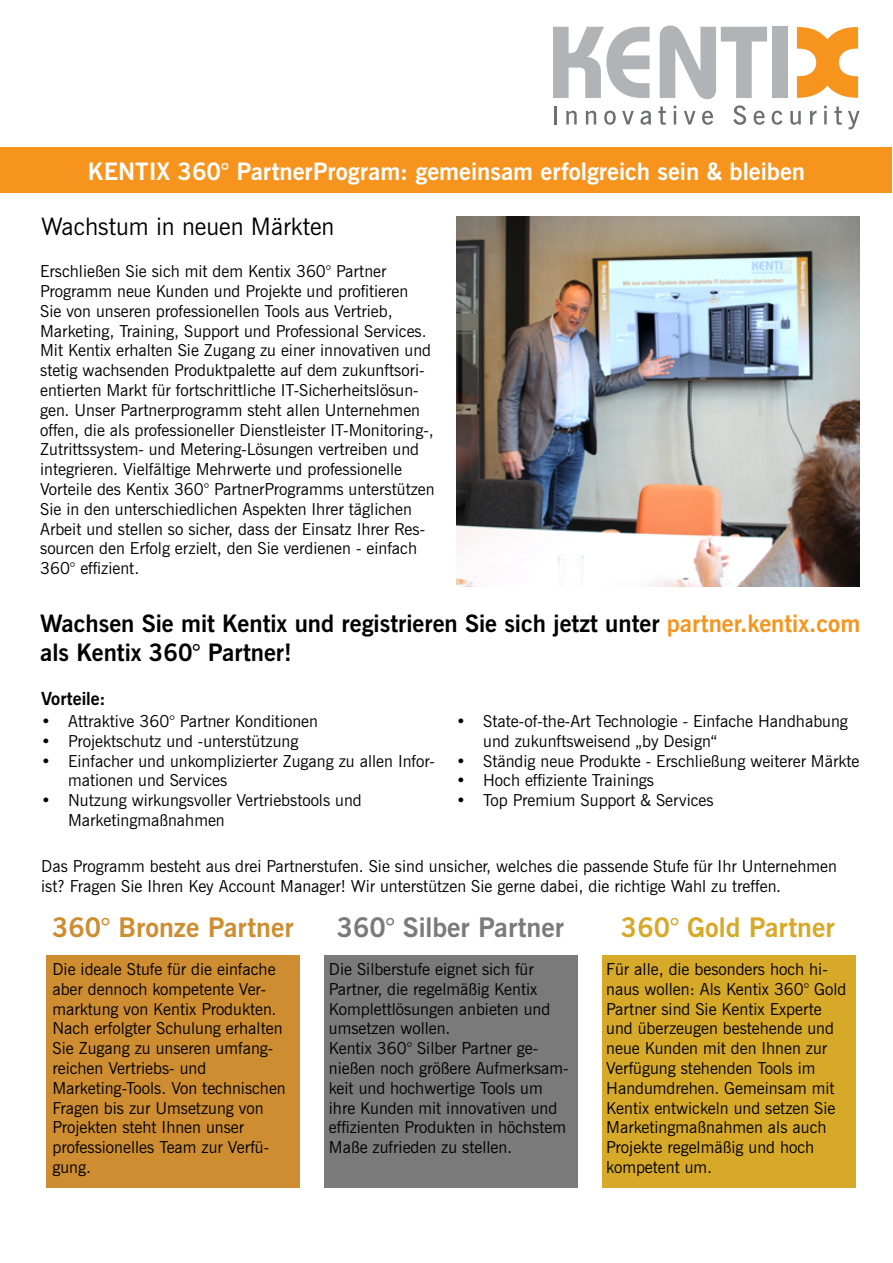
<style>
.page{position:relative;width:893px;height:1263px;background:#fff}
.page>*{position:absolute;margin:0;border:0;box-sizing:border-box;transform-origin:0 0}
.t1{font:700 27px "News Gothic BT";color:#ce8d30}
.t2{font:700 27px "News Gothic BT";color:#7a7a7a}
.t3{font:700 27px "News Gothic BT";color:#d7a929}
.t4{font:700 24px/28.8px "News Gothic BT";color:#000}
.t5{font:700 24px "News Gothic BT";color:#fff}
.t6{font:24px "News Gothic BT";color:#000}
.t7{font:700 18px "News Gothic BT";color:#000}
.t8{font:16.5px/19.8px "News Gothic BT";color:#000}
.s1{color:#f7941e}
</style>
<div class="page">
<div style="left:1px;top:147px;width:891px;height:45px;background:#f7941e"></div>
<img style="left:456px;top:216px;width:404px;height:370px">
<div style="left:46px;top:955px;width:254px;height:233px;background:#ce8d30"></div>
<div style="left:602px;top:955px;width:253px;height:233px;background:#d7a929"></div>
<div style="left:324px;top:955px;width:254px;height:233px;background:#7a7a7a"></div>
<svg style="left:553px;top:27px;width:96px;height:71px"></svg>
<svg style="left:660px;top:26px;width:107px;height:73px"></svg>
<div style="left:772px;top:27px;width:16px;height:71px;background:#b1b4b6"></div>
<svg style="left:797px;top:27px;width:61px;height:71px"></svg>
<svg style="left:554px;top:106px;width:2px;height:18px"></svg>
<svg style="left:566px;top:111px;width:11px;height:13px"></svg>
<svg style="left:586px;top:111px;width:10px;height:13px"></svg>
<svg style="left:604px;top:111px;width:12px;height:14px"></svg>
<svg style="left:622px;top:111px;width:12px;height:13px"></svg>
<svg style="left:640px;top:111px;width:11px;height:14px"></svg>
<svg style="left:658px;top:107px;width:8px;height:18px"></svg>
<svg style="left:674px;top:106px;width:2px;height:18px"></svg>
<svg style="left:684px;top:111px;width:11px;height:13px"></svg>
<svg style="left:702px;top:111px;width:11px;height:14px"></svg>
<svg style="left:733px;top:105px;width:13px;height:20px"></svg>
<svg style="left:754px;top:111px;width:11px;height:14px"></svg>
<svg style="left:772px;top:111px;width:10px;height:14px"></svg>
<svg style="left:790px;top:111px;width:11px;height:14px"></svg>
<svg style="left:810px;top:111px;width:7px;height:13px"></svg>
<svg style="left:824px;top:106px;width:3px;height:18px"></svg>
<svg style="left:834px;top:107px;width:8px;height:18px"></svg>
<svg style="left:848px;top:111px;width:11px;height:18px"></svg>
<h2 class="t5" style="left:88px;top:156px;width:719px">KENTIX 360° PartnerProgram: gemeinsam erfolgreich sein &amp; bleiben</h2>
<h2 class="t6" style="left:41px;top:212px;width:295px">Wachstum in neuen Märkten</h2>
<p class="t8" style="left:40px;top:261px;width:396px">Erschließen Sie sich mit dem Kentix 360° Partner Programm neue Kunden und Projekte und profitieren<br>Sie von unseren professionellen Tools aus Vertrieb, Marketing, Training, Support und Professional Services.<br>Mit Kentix erhalten Sie Zugang zu einer innovativen und stetig wachsenden Produktpalette auf dem zukunftsori&shy;entierten Markt für fortschrittliche IT-Sicherheitslösun&shy;gen. Unser Partnerprogramm steht allen Unternehmen offen, die als professioneller Dienstleister IT-Monitoring-, Zutrittssystem- und Metering-Lösungen vertreiben und integrieren. Vielfältige Mehrwerte und professionelle Vorteile des Kentix 360° PartnerProgramms unterstützen Sie in den unterschiedlichen Aspekten Ihrer täglichen Arbeit und stellen so sicher, dass der Einsatz Ihrer Res&shy;sourcen den Erfolg erzielt, den Sie verdienen - einfach 360° effizient.</p>
<h2 class="t4" style="left:40px;top:609px;width:822px">Wachsen Sie mit Kentix und registrieren Sie sich jetzt unter <span class="s1">partner.kentix.com </span>als Kentix 360° Partner!</h2>
<p class="t7" style="left:41px;top:688px;width:66px">Vorteile:</p>
<p class="t8" style="left:41px;top:711px;width:278px">• Attraktive 360° Partner Konditionen</p>
<p class="t8" style="left:41px;top:731px;width:259px">• Projektschutz und -unterstützung</p>
<p class="t8" style="left:68px;top:751px;width:368px;text-indent:-27px">• Einfacher und unkomplizierter Zugang zu allen Infor&shy;mationen und Services</p>
<p class="t8" style="left:68px;top:790px;width:295px;text-indent:-27px">• Nutzung wirkungsvoller Vertriebstools und<br>Marketingmaßnahmen</p>
<p class="t8" style="left:483px;top:711px;width:366px;text-indent:-27px">• State-of-the-Art Technologie - Einfache Handhabung und zukunftsweisend „by Design“</p>
<p class="t8" style="left:456px;top:751px;width:405px">• Ständig neue Produkte - Erschließung weiterer Märkte</p>
<p class="t8" style="left:456px;top:770px;width:199px">• Hoch effiziente Trainings</p>
<p class="t8" style="left:456px;top:790px;width:259px">• Top Premium Support &amp; Services</p>
<p class="t8" style="left:41px;top:856px;width:797px">Das Programm besteht aus drei Partnerstufen. Sie sind unsicher, welches die passende Stufe für Ihr Unternehmen ist? Fragen Sie Ihren Key Account Manager! Wir unterstützen Sie gerne dabei, die richtige Wahl zu treffen.</p>
<h1 class="t1" style="left:52px;top:911px;width:243px">360° Bronze Partner</h1>
<h1 class="t2" style="left:337px;top:911px;width:229px">360° Silber Partner</h1>
<h1 class="t3" style="left:621px;top:911px;width:215px">360° Gold Partner</h1>
<p class="t8" style="left:52px;top:959px;width:235px">Die ideale Stufe für die einfache aber dennoch kompetente Ver&shy;marktung von Kentix Produkten.<br>Nach erfolgter Schulung erhalten<br>Sie Zugang zu unseren umfang&shy;reichen Vertriebs- und<br>Marketing-Tools. Von technischen<br>Fragen bis zur Umsetzung von<br>Projekten steht Ihnen unser professionelles Team zur Verfü&shy;gung.</p>
<p class="t8" style="left:329px;top:959px;width:241px">Die Silberstufe eignet sich für<br>Partner, die regelmäßig Kentix<br>Komplettlösungen anbieten und umsetzen wollen.<br>Kentix 360° Silber Partner ge&shy;nießen noch größere Aufmerksam&shy;keit und hochwertige Tools um ihre Kunden mit innovativen und effizienten Produkten in höchstem<br>Maße zufrieden zu stellen.</p>
<p class="t8" style="left:606px;top:959px;width:242px">Für alle, die besonders hoch hi&shy;naus wollen: Als Kentix 360° Gold<br>Partner sind Sie Kentix Experte und überzeugen bestehende und neue Kunden mit den Ihnen zur<br>Verfügung stehenden Tools im<br>Handumdrehen. Gemeinsam mit<br>Kentix entwickeln und setzen Sie<br>Marketingmaßnahmen als auch<br>Projekte regelmäßig und hoch kompetent um.</p>
</div>
